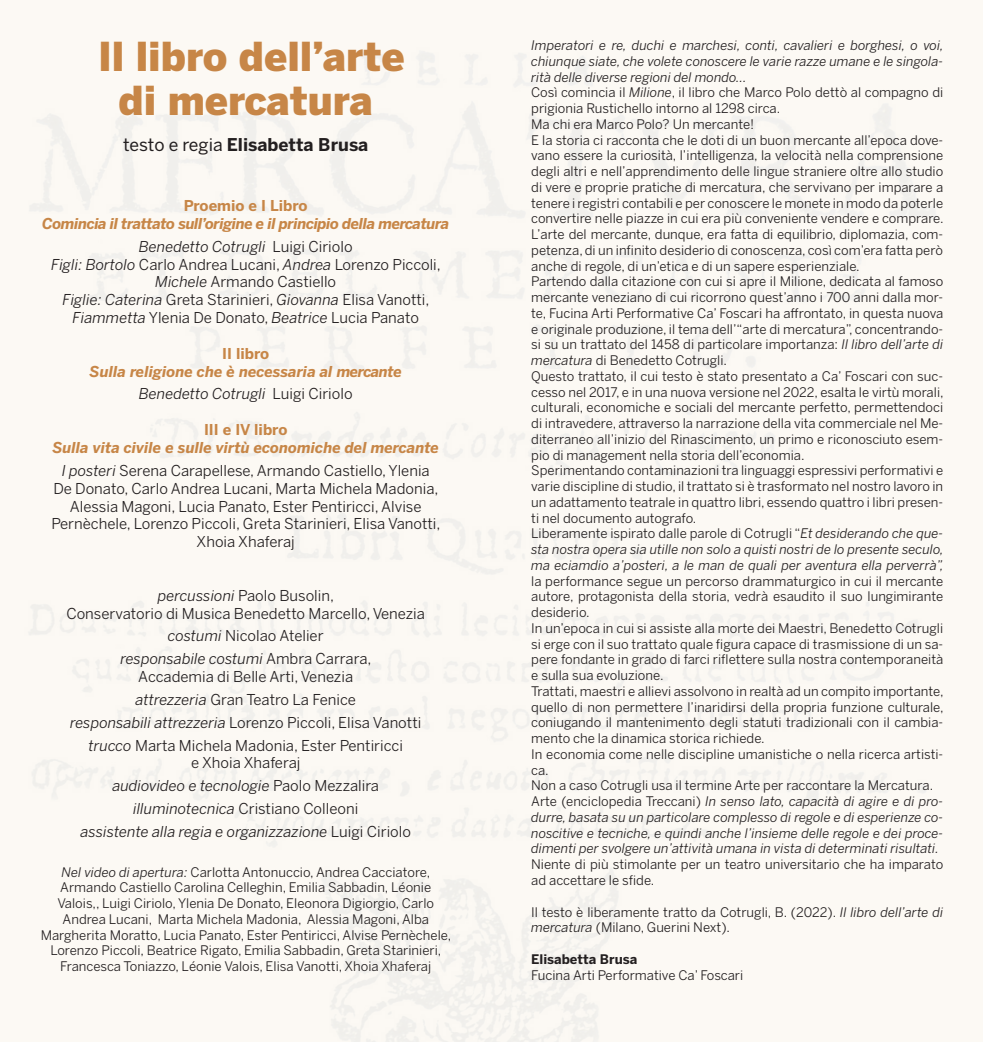
<style>
.page{position:relative;width:983px;height:1042px;background:#fff}
.page>*{position:absolute;margin:0;border:0;box-sizing:border-box;transform-origin:0 0}
.t1{font:900 39.55px/43.8px "Benton Sans";color:#c78647;text-align:center}
.t2{font:700 17.5px "Benton Sans";color:#231f20}
.t3{font:14.88px/17.8px "Benton Sans";color:#231f20;text-align:center}
.t4{font:italic 700 14.88px/22.8px "Benton Sans";letter-spacing:-.01em;color:#c78647;text-align:center}
.t5{font:italic 14.88px/22.8px "Benton Sans";color:#231f20;text-align:center}
.t6{font:italic 700 14.88px/22.8px "Benton Sans";letter-spacing:-.03em;color:#c78647;text-align:center}
.t7{font:700 14.88px "Benton Sans";color:#c78647}
.t8{font:13.12px/15.8px "Benton Sans";color:#231f20}
.t9{font:700 13.12px "Benton Sans";color:#231f20}
.s1{font-weight:400}
.s2{font-weight:400;color:#231f20}
.s3{font-weight:400;font-style:normal;color:#231f20}
.s4{font-style:italic}
.s5{font-style:normal}
</style>
<div class="page">
<h1 class="t1" style="left:98px;top:34px;width:308px">Il libro dell’arte di mercatura</h1>
<h2 class="t2" style="left:123px;top:134px;width:246px"><span class="s1">testo e regia</span> Elisabetta Brusa</h2>
<p class="t7" style="left:184px;top:197px;width:125px">Proemio e I Libro</p>
<p class="t6" style="left:42px;top:212px;width:408px">Comincia il trattato sull’origine e il principio della mercatura<br><span class="s2">Benedetto Cotrugli</span> <span class="s3">Luigi Ciriolo</span></p>
<p class="t3" style="left:51px;top:255px;width:391px"><span class="s4">Figli: Bortolo</span> Carlo Andrea Lucani, <span class="s4">Andrea</span> Lorenzo Piccoli, <span class="s4">Michele</span> Armando Castiello<br><span class="s4">Figlie: Caterina</span> Greta Starinieri, <span class="s4">Giovanna</span> Elisa Vanotti, <span class="s4">Fiammetta</span> Ylenia De Donato, <span class="s4">Beatrice</span> Lucia Panato</p>
<p class="t7" style="left:222px;top:344px;width:48px">II libro</p>
<p class="t4" style="left:90px;top:360px;width:313px">Sulla religione che è necessaria al mercante<br><span class="s2">Benedetto Cotrugli</span> <span class="s3">Luigi Ciriolo</span></p>
<p class="t7" style="left:204px;top:421px;width:85px">III e IV libro</p>
<p class="t4" style="left:52px;top:436px;width:388px">Sulla vita civile e sulle virtù economiche del mercante<br><span class="s2">I posteri</span> <span class="s3">Serena Carapellese, Armando Castiello, Ylenia</span></p>
<p class="t3" style="left:51px;top:479px;width:390px">De Donato, Carlo Andrea Lucani, Marta Michela Madonia, Alessia Magoni, Lucia Panato, Ester Pentiricci, Alvise Pernèchele, Lorenzo Piccoli, Greta Starinieri, Elisa Vanotti, Xhoia Xhaferaj</p>
<p class="t3" style="left:66px;top:586px;width:360px"><span class="s4">percussioni</span> Paolo Busolin,<br>Conservatorio di Musica Benedetto Marcello, Venezia</p>
<p class="t3" style="left:120px;top:624px;width:252px;line-height:22.8px"><span class="s4">costumi</span> Nicolao Atelier<br><span class="s4">responsabile costumi</span> Ambra Carrara,</p>
<p class="t3" style="left:70px;top:665px;width:352px;line-height:22.8px">Accademia di Belle Arti, Venezia<br><span class="s4">attrezzeria</span> Gran Teatro La Fenice<br><span class="s4">responsabili attrezzeria</span> Lorenzo Piccoli, Elisa Vanotti <span class="s4">trucco</span> Marta Michela Madonia, Ester Pentiricci</p>
<p class="t5" style="left:80px;top:751px;width:332px"><span class="s5">e Xhoia Xhaferaj<br></span>audiovideo e tecnologie <span class="s5">Paolo Mezzalira </span>illuminotecnica <span class="s5">Cristiano Colleoni<br></span>assistente alla regia e organizzazione <span class="s5">Luigi Ciriolo</span></p>
<p class="t8" style="left:41px;top:864px;width:412px;text-align:center"><span class="s4">Nel video di apertura:</span> Carlotta Antonuccio, Andrea Cacciatore, Armando Castiello Carolina Celleghin, Emilia Sabbadin, Léonie Valois,, Luigi Ciriolo, Ylenia De Donato, Eleonora Digiorgio, Carlo Andrea Lucani, Marta Michela Madonia, Alessia Magoni, Alba Margherita Moratto, Lucia Panato, Ester Pentiricci, Alvise Pernèchele, Lorenzo Piccoli, Beatrice Rigato, Emilia Sabbadin, Greta Starinieri, Francesca Toniazzo, Léonie Valois, Elisa Vanotti, Xhoia Xhaferaj</p>
<p class="t8" style="left:531px;top:37px;width:414px"><span class="s4">Imperatori e re, duchi e marchesi, conti, cavalieri e borghesi, o voi, chiunque siate, che volete conoscere le varie razze umane e le singola&shy;rità delle diverse regioni del mondo…<br></span>Così comincia il <span class="s4">Milione</span>, il libro che Marco Polo dettò al compagno di prigionia Rustichello intorno al 1298 circa.<br>Ma chi era Marco Polo? Un mercante!<br>E la storia ci racconta che le doti di un buon mercante all’epoca dove&shy;vano essere la curiosità, l’intelligenza, la velocità nella comprensione degli altri e nell’apprendimento delle lingue straniere oltre allo studio di vere e proprie pratiche di mercatura, che servivano per imparare a tenere i registri contabili e per conoscere le monete in modo da poterle convertire nelle piazze in cui era più conveniente vendere e comprare.<br>L’arte del mercante, dunque, era fatta di equilibrio, diplomazia, com&shy;petenza, di un infinito desiderio di conoscenza, così com’era fatta però anche di regole, di un’etica e di un sapere esperienziale.<br>Partendo dalla citazione con cui si apre il Milione, dedicata al famoso mercante veneziano di cui ricorrono quest’anno i 700 anni dalla mor&shy;te, Fucina Arti Performative Ca’ Foscari ha affrontato, in questa nuova e originale produzione, il tema dell’“arte di mercatura”, concentrando&shy;si su un trattato del 1458 di particolare importanza: <span class="s4">Il libro dell’arte di mercatura</span> di Benedetto Cotrugli.<br>Questo trattato, il cui testo è stato presentato a Ca’ Foscari con suc&shy;cesso nel 2017, e in una nuova versione nel 2022, esalta le virtù morali, culturali, economiche e sociali del mercante perfetto, permettendoci di intravedere, attraverso la narrazione della vita commerciale nel Me&shy;diterraneo all’inizio del Rinascimento, un primo e riconosciuto esem&shy;pio di management nella storia dell’economia.<br>Sperimentando contaminazioni tra linguaggi espressivi performativi e varie discipline di studio, il trattato si è trasformato nel nostro lavoro in un adattamento teatrale in quattro libri, essendo quattro i libri presen&shy;ti nel documento autografo.<br>Liberamente ispirato dalle parole di Cotrugli “<span class="s4">Et desiderando che que&shy;sta nostra opera sia utille non solo a quisti nostri de lo presente seculo, ma eciamdio a’posteri, a le man de quali per aventura ella perverrà”,</span></p>
<p class="t8" style="left:531px;top:573px;width:414px">la performance segue un percorso drammaturgico in cui il mercante autore, protagonista della storia, vedrà esaudito il suo lungimirante desiderio.<br>In un’epoca in cui si assiste alla morte dei Maestri, Benedetto Cotrugli si erge con il suo trattato quale figura capace di trasmissione di un sa&shy;pere fondante in grado di farci riflettere sulla nostra contemporaneità e sulla sua evoluzione.<br>Trattati, maestri e allievi assolvono in realtà ad un compito importante, quello di non permettere l’inaridirsi della propria funzione culturale, coniugando il mantenimento degli statuti tradizionali con il cambia&shy;mento che la dinamica storica richiede.<br>In economia come nelle discipline umanistiche o nella ricerca artisti&shy;ca.<br>Non a caso Cotrugli usa il termine Arte per raccontare la Mercatura.<br>Arte (enciclopedia Treccani) <span class="s4">In senso lato, capacità di agire e di pro&shy;durre, basata su un particolare complesso di regole e di esperienze co&shy;noscitive e tecniche, e quindi anche l’insieme delle regole e dei proce&shy;dimenti per svolgere un’attività umana in vista di determinati risultati.</span></p>
<p class="t8" style="left:531px;top:856px;width:413px">Niente di più stimolante per un teatro universitario che ha imparato ad accettare le sfide.</p>
<p class="t8" style="left:531px;top:903px;width:413px">Il testo è liberamente tratto da Cotrugli, B. (2022). <span class="s4">Il libro dell’arte di mercatura</span> (Milano, Guerini Next).</p>
<p class="t9" style="left:531px;top:951px;width:108px">Elisabetta Brusa</p>
<p class="t8" style="left:531px;top:966px;width:213px">Fucina Arti Performative Ca’ Foscari</p>
</div>
